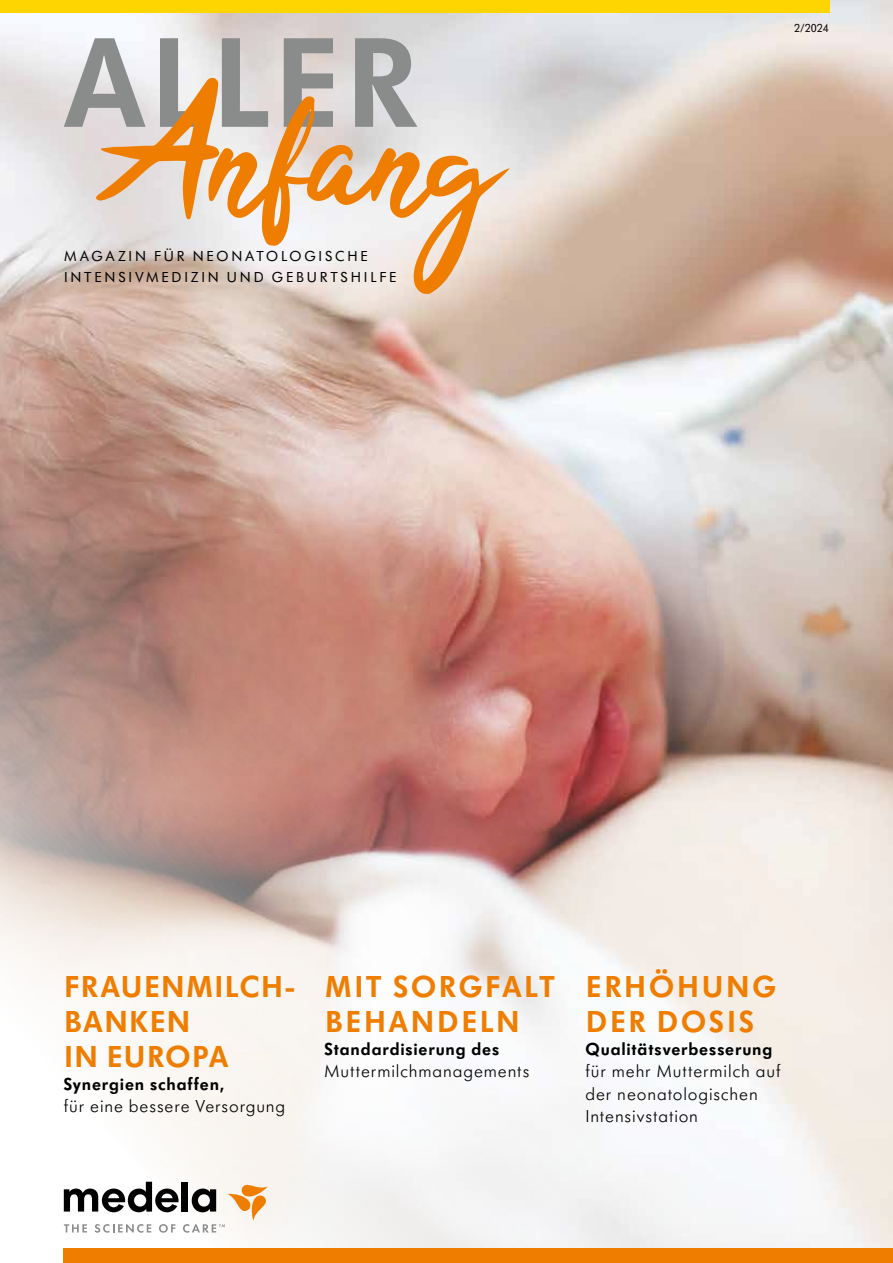
<style>
.page{position:relative;width:893px;height:1263px;background:#fff}
.page>*{position:absolute;margin:0;border:0;box-sizing:border-box;transform-origin:0 0}
.t1{font:600 31.5px/35px "Futura SB Medela";letter-spacing:.09em;color:#ef7d00}
.t2{font:600 31.5px/35px "Futura SB Medela";letter-spacing:.065em;color:#ef7d00}
.t3{font:300 18px/22.5px "Futura SB Medela";letter-spacing:.05em;color:#000}
.t4{font:600 18px "Futura SB Medela";letter-spacing:.045em;color:#000}
.t5{font:15px/21px "Futura SB Medela";letter-spacing:.185em;color:#000}
.t6{font:12px "Futura SB Medela";color:#000}
</style>
<div class="page">
<img style="left:0;top:0;width:893px;height:1263px">
<svg style="left:64px;top:1182px;width:204px;height:51px"></svg>
<div style="left:0;top:0;width:829px;height:13px;background:#ffd500"></div>
<div style="left:64px;top:1248px;width:829px;height:15px;background:#ef7d00"></div>
<svg style="left:64px;top:38px;width:353px;height:89px"></svg>
<svg style="left:96px;top:77px;width:413px;height:217px;background:#e0c6ad"></svg>
<p class="t5" style="left:64px;top:246px;width:334px">MAGAZIN FÜR NEONATOLOGISCHE<br>INTENSIVMEDIZIN UND GEBURTSHILFE</p>
<p class="t6" style="left:794px;top:21px;width:36px">2/2024</p>
<h1 class="t2" style="left:65px;top:969px;width:232px">FRAUENMILCH-<br>BANKEN<br>IN EUROPA</h1>
<p class="t4" style="left:64px;top:1073px;width:162px">Synergien schaffen,</p>
<p class="t3" style="left:64px;top:1095px;width:223px">für eine bessere Versorgung</p>
<h1 class="t1" style="left:325px;top:969px;width:231px">MIT SORGFALT<br>BEHANDELN</h1>
<p class="t4" style="left:325px;top:1038px;width:176px">Standardisierung des</p>
<p class="t3" style="left:325px;top:1060px;width:206px">Muttermilchmanagements</p>
<h1 class="t1" style="left:586px;top:969px;width:191px">ERHÖHUNG<br>DER DOSIS</h1>
<p class="t4" style="left:585px;top:1038px;width:188px">Qualitätsverbesserung</p>
<p class="t3" style="left:585px;top:1060px;width:196px">für mehr Muttermilch auf der neonatologischen<br>Intensivstation</p>
</div>
